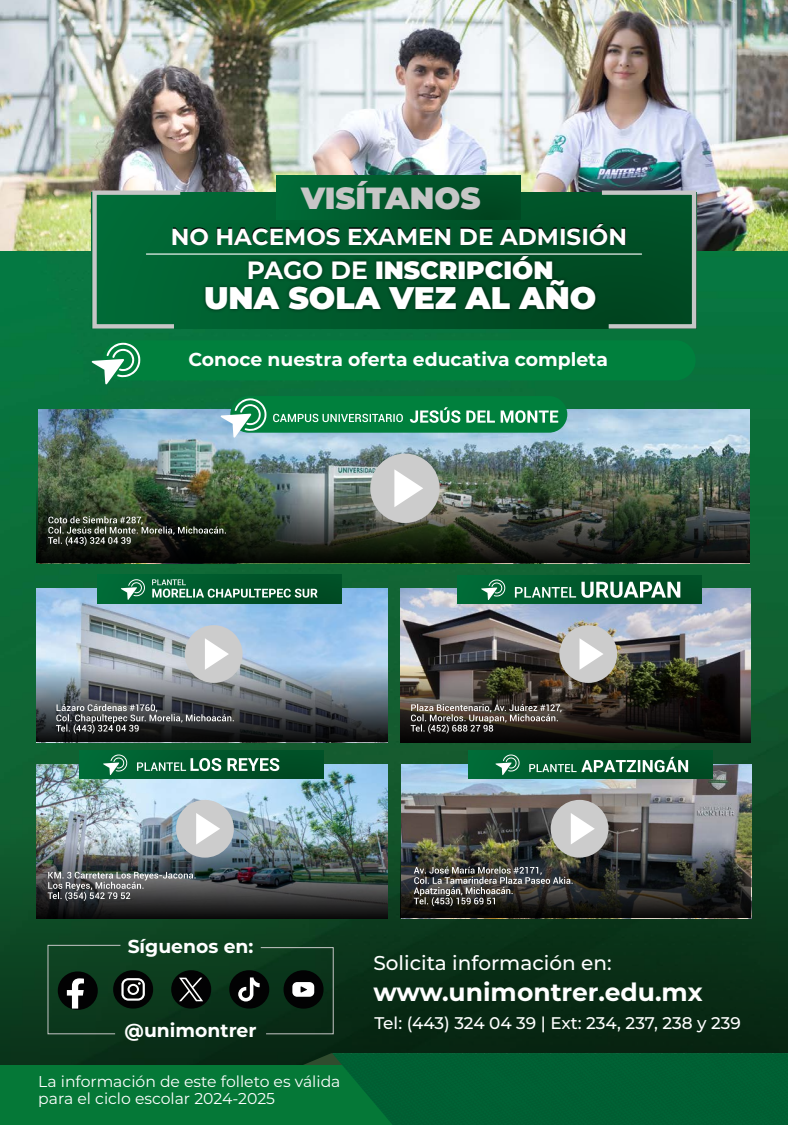
<style>
.page{position:relative;width:788px;height:1125px;background:#fff}
.page>*{position:absolute;margin:0;border:0;box-sizing:border-box;transform-origin:0 0}
.t1{font:900 31.25px "Montserrat";color:#fff}
.t2{font:900 30.62px "Montserrat";color:#c6c6c6}
.t3{font:700 25px "Montserrat";color:#fff}
.t4{font:900 25px "Montserrat";color:#fff}
.t5{font:700 23.12px "Montserrat";color:#fff}
.t6{font:500 20px "Montserrat";color:#fff}
.t7{font:700 18.75px "Montserrat";color:#fff}
.t8{font:500 16.88px "Montserrat";color:#fff}
.t9{font:15.62px/16.2px "Montserrat";color:#fff}
.s1{font-weight:700}
</style>
<div class="page">
<img style="left:0;top:0;width:788px;height:829px">
<svg style="left:0;top:829px;width:788px;height:236px;background:#0a3319"></svg>
<img style="left:185px;top:192px;width:412px;height:137px">
<div style="left:201px;top:252px;width:398px;height:61px;background:#000;opacity:.5"></div>
<svg style="left:171px;top:970px;width:40px;height:39px;background:#1b251f"></svg>
<img style="left:36px;top:589px;width:352px;height:77px">
<img style="left:38px;top:410px;width:711px;height:77px">
<img style="left:36px;top:765px;width:352px;height:77px">
<img style="left:400px;top:589px;width:350px;height:77px">
<img style="left:401px;top:765px;width:350px;height:76px">
<hr style="left:146px;top:254px;width:496px;height:1px;background:#fff">
<svg style="left:47px;top:945px;width:106px;height:89px;background:#1a3d27"></svg>
<svg style="left:229px;top:947px;width:105px;height:87px;background:#183624"></svg>
<svg style="left:185px;top:223px;width:412px;height:22px;background:#00371b"></svg>
<svg style="left:90px;top:188px;width:95px;height:143px;background:#187346"></svg>
<svg style="left:597px;top:188px;width:101px;height:143px;background:#155735"></svg>
<img style="left:276px;top:175px;width:244px;height:44px">
<div style="left:102px;top:340px;width:593px;height:40px;background:#00803d;border-radius:20px"></div>
<svg style="left:92px;top:343px;width:48px;height:41px"></svg>
<div style="left:230px;top:396px;width:337px;height:37px;background:#00803d;border-radius:18px"></div>
<svg style="left:221px;top:398px;width:45px;height:40px"></svg>
<div style="left:0;top:1065px;width:788px;height:60px;background:#057837"></div>
<svg style="left:295px;top:1053px;width:493px;height:72px;background:#016133"></svg>
<img style="left:97px;top:575px;width:244px;height:29px">
<svg style="left:121px;top:579px;width:24px;height:21px"></svg>
<svg style="left:152px;top:579px;width:165px;height:19px;background:#3c7d5c"></svg>
<img style="left:79px;top:750px;width:244px;height:29px">
<svg style="left:103px;top:755px;width:24px;height:20px"></svg>
<svg style="left:137px;top:758px;width:142px;height:13px"></svg>
<img style="left:468px;top:750px;width:244px;height:29px">
<svg style="left:495px;top:755px;width:24px;height:20px"></svg>
<img style="left:457px;top:575px;width:244px;height:29px">
<svg style="left:481px;top:579px;width:24px;height:21px"></svg>
<svg style="left:529px;top:757px;width:159px;height:15px"></svg>
<svg style="left:515px;top:582px;width:165px;height:16px"></svg>
<svg style="left:36px;top:666px;width:352px;height:76px;background:#5d656d"></svg>
<img style="left:400px;top:666px;width:350px;height:77px">
<img style="left:401px;top:841px;width:350px;height:77px">
<img style="left:36px;top:842px;width:352px;height:77px">
<svg style="left:56px;top:704px;width:178px;height:30px;background:#4d4f52"></svg>
<svg style="left:414px;top:867px;width:158px;height:39px;background:#545452"></svg>
<svg style="left:410px;top:704px;width:151px;height:30px;background:#58514b"></svg>
<svg style="left:48px;top:872px;width:147px;height:29px;background:#696c6d"></svg>
<img style="left:36px;top:487px;width:713px;height:76px">
<svg style="left:410px;top:407px;width:148px;height:16px"></svg>
<svg style="left:273px;top:414px;width:130px;height:8px"></svg>
<svg style="left:48px;top:516px;width:178px;height:30px;background:#3d4438"></svg>
<div style="left:370px;top:454px;width:69px;height:69px;background:#ccc;border-radius:50%"></div>
<svg style="left:394px;top:469px;width:29px;height:38px"></svg>
<div style="left:176px;top:800px;width:58px;height:58px;background:#ccc;border-radius:50%"></div>
<svg style="left:196px;top:813px;width:24px;height:31px"></svg>
<div style="left:185px;top:625px;width:57px;height:58px;background:#ccc;border-radius:50%"></div>
<svg style="left:205px;top:638px;width:24px;height:32px"></svg>
<div style="left:550px;top:800px;width:58px;height:58px;background:#ccc;border-radius:50%"></div>
<svg style="left:571px;top:813px;width:23px;height:31px"></svg>
<div style="left:559px;top:625px;width:58px;height:58px;background:#ccc;border-radius:50%"></div>
<svg style="left:579px;top:638px;width:24px;height:32px"></svg>
<h2 class="t2" style="left:301px;top:175px;width:181px">VISÍTANOS</h2>
<h3 class="t5" style="left:171px;top:220px;width:458px">NO HACEMOS EXAMEN DE ADMISIÓN</h3>
<h3 class="t4" style="left:247px;top:251px;width:308px"><span class="s1">PAGO DE</span> INSCRIPCIÓN</h3>
<h1 class="t1" style="left:204px;top:274px;width:393px">UNA SOLA VEZ AL AÑO</h1>
<p class="t7" style="left:188px;top:346px;width:421px">Conoce nuestra oferta educativa completa</p>
<p class="t7" style="left:128px;top:932px;width:127px">Síguenos en:</p>
<p class="t7" style="left:125px;top:1017px;width:133px">@unimontrer</p>
<p class="t9" style="left:38px;top:1073px;width:304px">La información de este folleto es válida para el ciclo escolar 2024-2025</p>
<p class="t6" style="left:373px;top:949px;width:240px">Solicita información en:</p>
<h3 class="t3" style="left:373px;top:974px;width:331px">www.unimontrer.edu.mx</h3>
<p class="t8" style="left:374px;top:1011px;width:368px">Tel: (443) 324 04 39 | Ext: 234, 237, 238 y 239</p>
</div>
